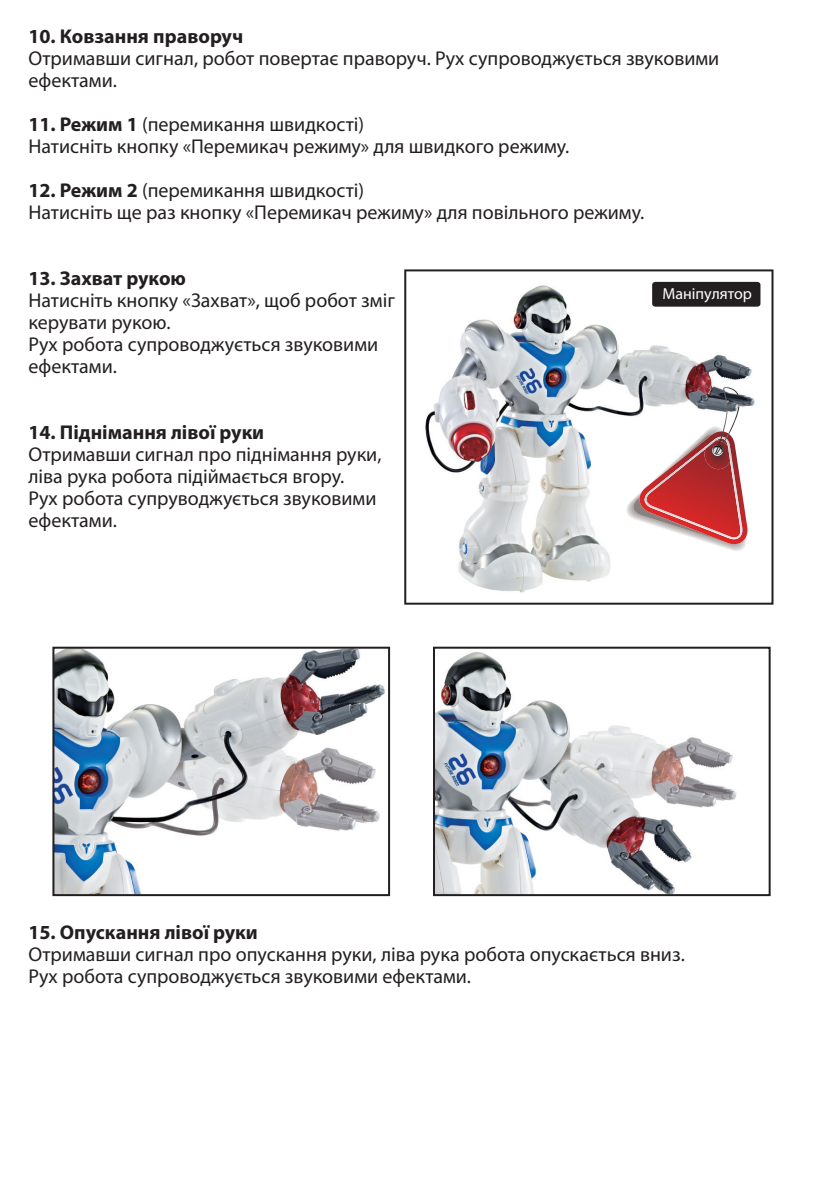
<style>
.page{position:relative;width:823px;height:1191px;background:#fff}
.page>*{position:absolute;margin:0;border:0;box-sizing:border-box;transform-origin:0 0}
.t1{font:20px/22px "Myriad Pro";color:#231f20}
.t2{font:700 20px "Myriad Pro";color:#231f20}
.t3{font:16px "Myriad Pro";color:#fff}
.s1{font-weight:700}
</style>
<div class="page">
<img style="left:55px;top:649px;width:330px;height:244px">
<img style="left:435px;top:652px;width:302px;height:241px">
<div style="left:52px;top:646px;width:338px;height:250px;border:2px solid #231f20"></div>
<div style="left:432px;top:646px;width:338px;height:250px;border:2px solid #231f20"></div>
<svg style="left:404px;top:269px;width:369px;height:335px"></svg>
<div style="left:651px;top:282px;width:109px;height:25px;background:#231f20;border-radius:3px"></div>
<img style="left:623px;top:426px;width:122px;height:125px">
<img style="left:625px;top:429px;width:3px;height:119px">
<img style="left:630px;top:434px;width:94px;height:108px">
<svg style="left:639px;top:387px;width:103px;height:153px"></svg>
<p class="t2" style="left:28px;top:24px;width:216px">10. Ковзання праворуч</p>
<p class="t1" style="left:28px;top:47px;width:692px">Отримавши сигнал, робот повертає праворуч. Рух супроводжується звуковими ефектами.</p>
<p class="t1" style="left:28px;top:113px;width:542px"><span class="s1">11. Режим 1</span> (перемикання швидкості)<br>Натисніть кнопку «Перемикач режиму» для швидкого режиму.</p>
<p class="t1" style="left:28px;top:179px;width:617px"><span class="s1">12. Режим 2</span> (перемикання швидкості)<br>Натисніть ще раз кнопку «Перемикач режиму» для повільного режиму.</p>
<p class="t2" style="left:28px;top:265px;width:159px">13. Захват рукою</p>
<p class="t1" style="left:28px;top:289px;width:368px">Натисніть кнопку «Захват», щоб робот зміг керувати рукою.<br>Рух робота супроводжується звуковими ефектами.</p>
<p class="t2" style="left:28px;top:419px;width:237px">14. Піднімання лівої руки</p>
<p class="t1" style="left:28px;top:443px;width:354px">Отримавши сигнал про піднімання руки, ліва рука робота підіймається вгору.<br>Рух робота супруводжується звуковими ефектами.</p>
<p class="t3" style="left:662px;top:284px;width:91px">Маніпулятор</p>
<p class="t2" style="left:28px;top:919px;width:231px">15. Опускання лівої руки</p>
<p class="t1" style="left:28px;top:943px;width:657px">Отримавши сигнал про опускання руки, ліва рука робота опускається вниз.<br>Рух робота супроводжується звуковими ефектами.</p>
</div>
